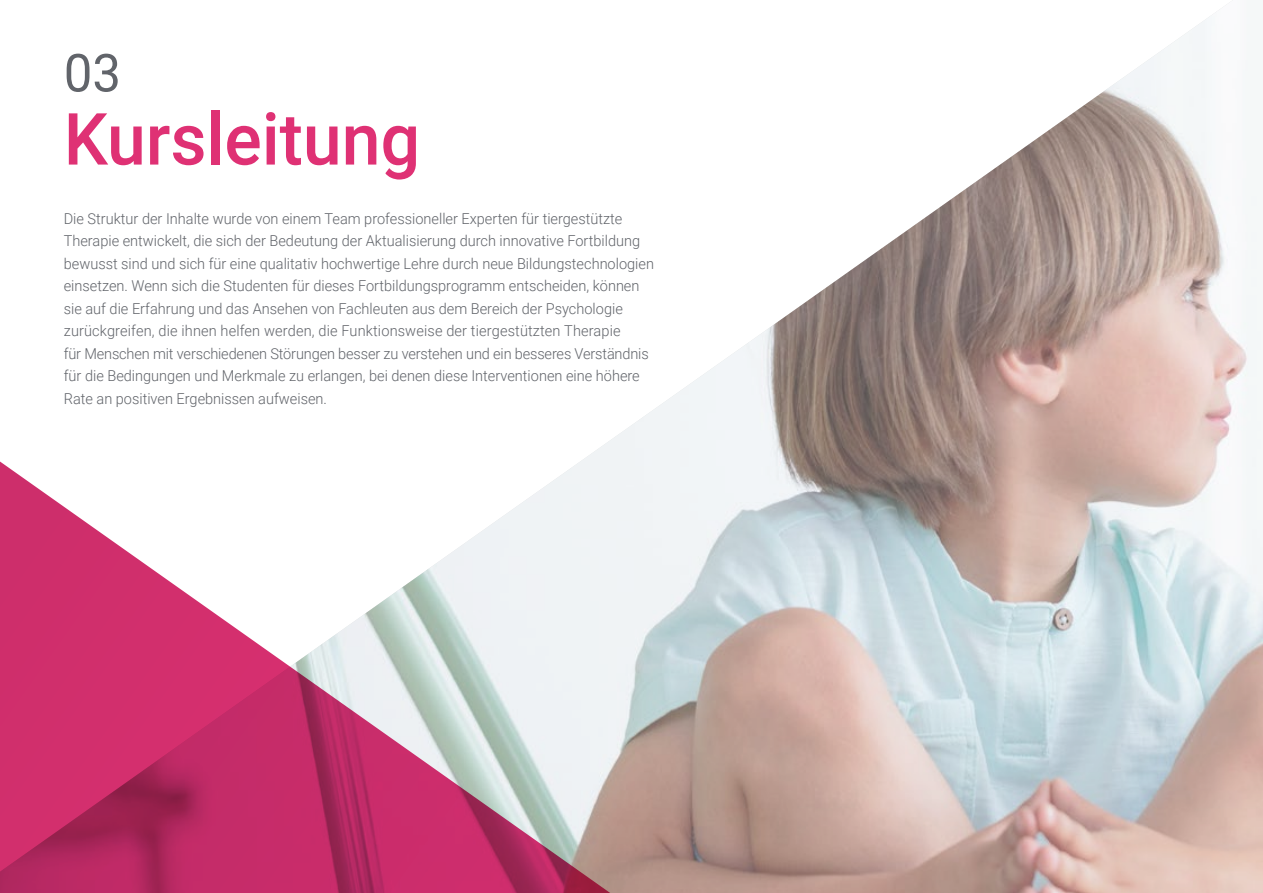
<style>
.page{position:relative;width:1263px;height:893px;background:#fff}
.page>*{position:absolute;margin:0;border:0;box-sizing:border-box;transform-origin:0 0}
.t1{font:500 72px "Roboto";color:#df3174}
.t2{font:52.5px "Roboto";color:#61646a}
.t3{font:300 15px/22.5px "Roboto";color:#61646a}
</style>
<div class="page">
<img style="left:603px;top:0;width:660px;height:893px">
<svg style="left:0;top:446px;width:640px;height:447px"></svg>
<h2 class="t2" style="left:64px;top:36px;width:59px">03</h2>
<h1 class="t1" style="left:64px;top:89px;width:358px">Kursleitung</h1>
<p class="t3" style="left:64px;top:207px;width:592px">Die Struktur der Inhalte wurde von einem Team professioneller Experten für tiergestützte Therapie entwickelt, die sich der Bedeutung der Aktualisierung durch innovative Fortbildung bewusst sind und sich für eine qualitativ hochwertige Lehre durch neue Bildungstechnologien einsetzen. Wenn sich die Studenten für dieses Fortbildungsprogramm entscheiden, können sie auf die Erfahrung und das Ansehen von Fachleuten aus dem Bereich der Psychologie zurückgreifen, die ihnen helfen werden, die Funktionsweise der tiergestützten Therapie<br>für Menschen mit verschiedenen Störungen besser zu verstehen und ein besseres Verständnis für die Bedingungen und Merkmale zu erlangen, bei denen diese Interventionen eine höhere Rate an positiven Ergebnissen aufweisen.</p>
</div>
